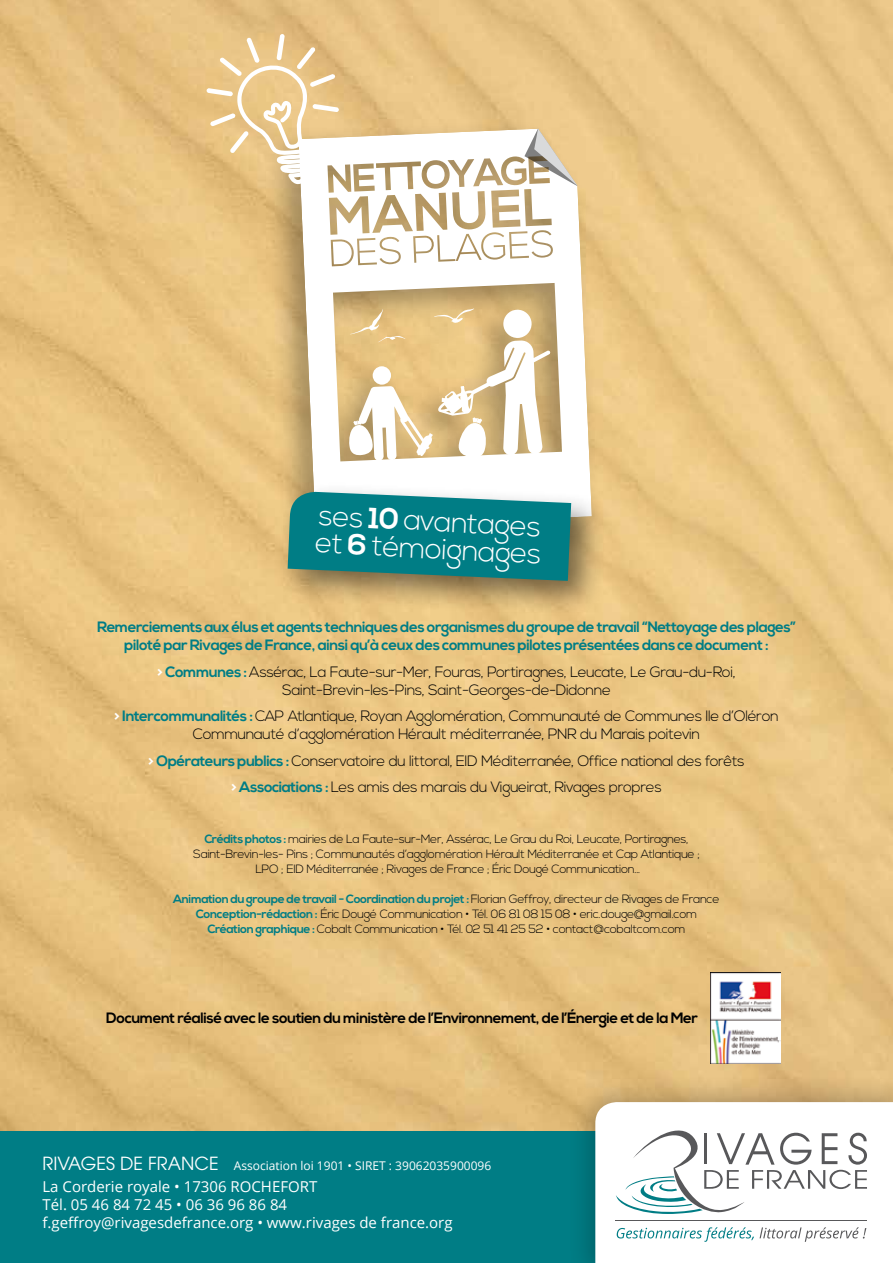
<style>
.page{position:relative;width:893px;height:1263px;background:#fff}
.page>*{position:absolute;margin:0;border:0;box-sizing:border-box;transform-origin:0 0}
.t1{font:300 29.1px/27.3px "Nexa";color:#fff}
.t2{font:300 15px/18px "Nexa";letter-spacing:-.03em;color:#000;text-align:center}
.t3{font:700 15px/18px "Nexa";letter-spacing:-.03em;color:#007d85;text-align:center}
.t4{font:15px/18px "Open Sans";color:#fff}
.t5{font:700 15px "Nexa";letter-spacing:-.03em;color:#000}
.t6{font:300 12px/15px "Nexa";letter-spacing:-.03em;color:#000;text-align:center}
.t7{font:12px "Open Sans";color:#fff}
.s1{font-weight:700}
.s2{font-weight:700;color:#fff}
.s3{font-weight:700;color:#007d85}
.s4{font-family:"Avant Garde";font-size:18px}
</style>
<div class="page">
<img style="left:0;top:0;width:893px;height:1131px">
<div style="left:0;top:1131px;width:893px;height:132px;background:#007d85"></div>
<div style="left:567px;top:1074px;width:326px;height:189px;background:#000;opacity:.25"></div>
<div style="left:595px;top:1102px;width:298px;height:161px;background:#fff"></div>
<svg style="left:616px;top:1130px;width:251px;height:84px"></svg>
<hr style="left:616px;top:1220px;width:251px;height:1px;background:#58585a">
<svg style="left:617px;top:1227px;width:249px;height:15px"></svg>
<div style="left:263px;top:119px;width:339px;height:445px;background:#000;opacity:.33"></div>
<svg style="left:299px;top:129px;width:293px;height:352px"></svg>
<svg style="left:524px;top:129px;width:54px;height:57px"></svg>
<div style="left:277px;top:481px;width:330px;height:136px;background:#000;opacity:.5"></div>
<svg style="left:288px;top:491px;width:283px;height:90px"></svg>
<svg style="left:206px;top:34px;width:133px;height:150px"></svg>
<img style="left:710px;top:972px;width:71px;height:91px">
<h1 class="t1" style="left:318px;top:503px;width:228px;rotate:3deg">ses <span class="s1">10</span> avantages et <span class="s1">6</span> témoignages</h1>
<p class="t3" style="left:97px;top:618px;width:700px">Remerciements aux élus et agents techniques des organismes du groupe de travail “Nettoyage des plages” piloté par Rivages de France, ainsi qu’à ceux des communes pilotes présentées dans ce document :</p>
<p class="t2" style="left:157px;top:663px;width:580px"><span class="s2">&gt;</span> <span class="s3">Communes :</span> Assérac, La Faute-sur-Mer, Fouras, Portiragnes, Leucate, Le Grau-du-Roi,<br>Saint-Brevin-les-Pins, Saint-Georges-de-Didonne</p>
<p class="t2" style="left:114px;top:708px;width:666px"><span class="s2">&gt;</span> <span class="s3">Intercommunalités :</span> CAP Atlantique, Royan Agglomération, Communauté de Communes Ile d’Oléron<br>Communauté d’agglomération Hérault méditerranée, PNR du Marais poitevin</p>
<p class="t2" style="left:148px;top:748px;width:598px;line-height:26.5px"><span class="s2">&gt;</span> <span class="s3">Opérateurs publics :</span> Conservatoire du littoral, EID Méditerranée, Office national des forêts <span class="s2">&gt;</span> <span class="s3">Associations :</span> Les amis des marais du Vigueirat, Rivages propres</p>
<p class="t6" style="left:193px;top:832px;width:508px"><span class="s3">Crédits photos :</span> mairies de La Faute-sur-Mer, Assérac, Le Grau du Roi, Leucate, Portiragnes,<br>Saint-Brevin-les- Pins ; Communautés d’agglomération Hérault Méditerranée et Cap Atlantique ;<br>LPO ; EID Méditerranée ; Rivages de France ; Éric Dougé Communication...</p>
<p class="t6" style="left:173px;top:892px;width:548px"><span class="s3">Animation du groupe de travail - Coordination du projet :</span> Florian Geffroy, directeur de Rivages de France<br><span class="s3">Conception-rédaction :</span> Éric Dougé Communication • Tél. 06 81 08 15 08 • eric.douge@gmail.com<br><span class="s3">Création graphique :</span> Cobalt Communication • Tél. 02 51 41 25 52 • contact@cobaltcom.com</p>
<p class="t5" style="left:106px;top:1009px;width:593px">Document réalisé avec le soutien du ministère de l’Environnement, de l’Énergie et de la Mer</p>
<p class="t7" style="left:43px;top:1157px;width:450px"><span class="s4">RIVAGES DE FRANCE</span> Association loi 1901 • SIRET : 39062035900096</p>
<p class="t4" style="left:43px;top:1177px;width:412px">La Corderie royale • 17306 Rochefort<br>Tél. 05 46 84 72 45 • 06 36 96 86 84 f.geffroy@rivagesdefrance.org • www.rivages de france.org</p>
</div>
